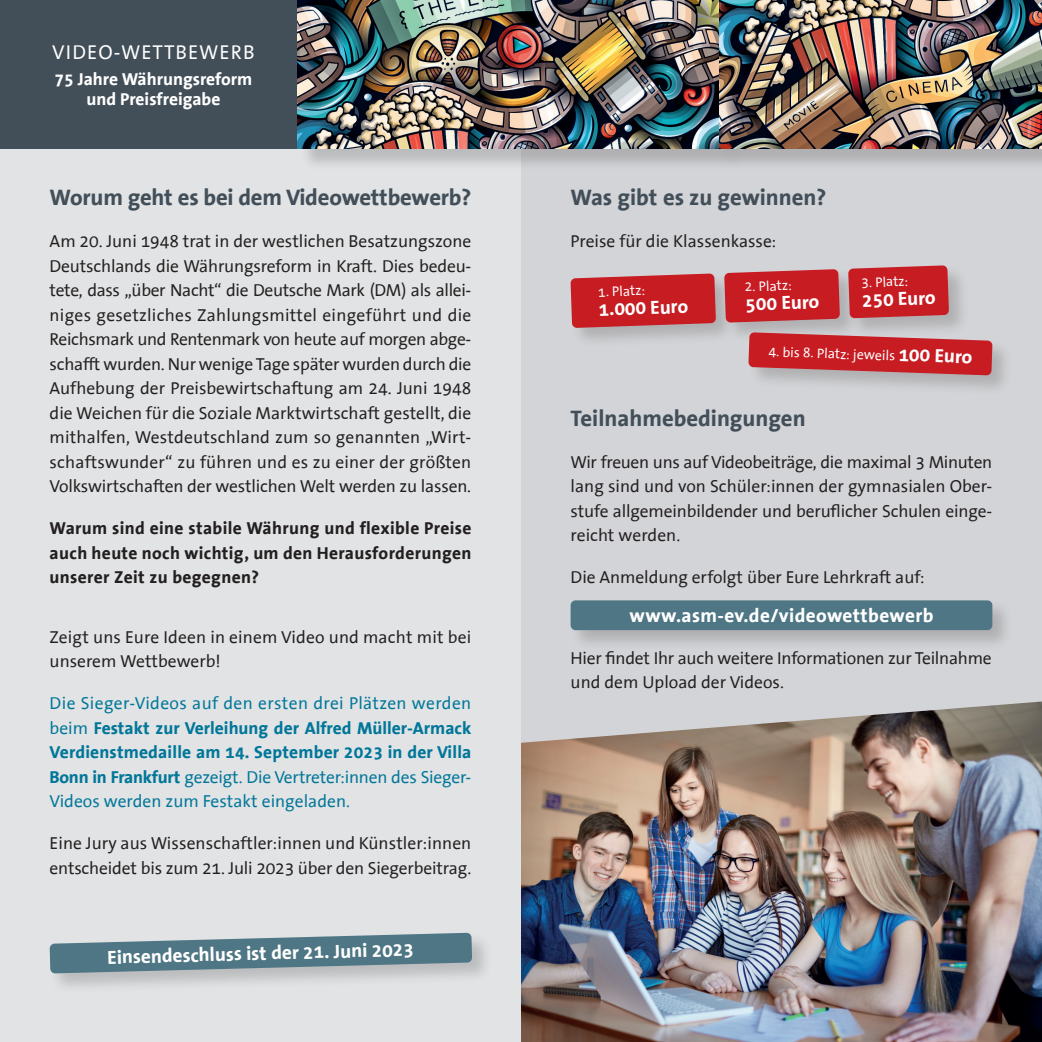
<style>
.page{position:relative;width:1042px;height:1042px;background:#fff}
.page>*{position:absolute;margin:0;border:0;box-sizing:border-box;transform-origin:0 0}
.t1{font:700 22.75px "The Sans Office";letter-spacing:-.005em;color:#424f59}
.t2{font:20.3px "The Sans Office";letter-spacing:.05em;color:#fff}
.t3{font:700 19.25px "The Sans Office";letter-spacing:.02em;color:#fff}
.t4{font:17.5px/24.5px "The Sans Office";letter-spacing:-.01em;color:#231f20;text-align:justify}
.t5{font:17.5px/24.5px "The Sans Office";color:#007699;text-align:justify}
.t6{font:700 17.5px/24.5px "The Sans Office";letter-spacing:.02em;color:#231f20;text-align:justify}
.t7{font:17.5px/24.5px "The Sans Office";letter-spacing:.01em;color:#231f20}
.t8{font:700 17.5px/19.2px "The Sans Office";color:#fff;text-align:center}
.t9{font:14px "The Sans Office";color:#fff}
.s1{font-weight:700}
.s2{font-weight:700;font-size:19.25px}
</style>
<div class="page">
<div style="left:0;top:149px;width:521px;height:893px;background:#e1e3e4"></div>
<div style="left:521px;top:149px;width:521px;height:893px;background:#d3d4d7"></div>
<div style="left:0;top:0;width:1042px;height:149px;background:#424f59"></div>
<div style="left:570px;top:599px;width:443px;height:52px;background:#231f20;opacity:.2"></div>
<div style="left:570px;top:600px;width:422px;height:30px;background:#4e7684;border-radius:5px"></div>
<div style="left:49px;top:932px;width:444px;height:62px;background:#231f20;opacity:.2"></div>
<svg style="left:50px;top:933px;width:422px;height:40px;background:#6f8d98"></svg>
<div style="left:570px;top:273px;width:166px;height:75px;background:#231f20;opacity:.2"></div>
<svg style="left:570px;top:273px;width:146px;height:55px;background:#c52f34"></svg>
<div style="left:723px;top:268px;width:137px;height:75px;background:#231f20;opacity:.2"></div>
<svg style="left:724px;top:269px;width:116px;height:54px;background:#c52c32"></svg>
<div style="left:847px;top:264px;width:123px;height:75px;background:#231f20;opacity:.2"></div>
<svg style="left:848px;top:265px;width:101px;height:53px;background:#c52a2f"></svg>
<div style="left:748px;top:332px;width:265px;height:64px;background:#231f20;opacity:.2"></div>
<svg style="left:748px;top:332px;width:244px;height:43px;background:#c53d43"></svg>
<div style="left:300px;top:0;width:441px;height:171px;background:#231f20;opacity:.2"></div>
<img style="left:298px;top:0;width:424px;height:149px">
<div style="left:722px;top:0;width:320px;height:171px;background:#231f20;opacity:.2"></div>
<img style="left:521px;top:701px;width:521px;height:341px">
<p class="t2" style="left:52px;top:42px;width:204px">VIDEO-WETTBEWERB</p>
<p class="t8" style="left:55px;top:70px;width:199px">75 Jahre Währungsreform und Preisfreigabe</p>
<h1 class="t1" style="left:50px;top:186px;width:423px">Worum geht es bei dem Videowettbewerb?</h1>
<p class="t4" style="left:50px;top:230px;width:423px">Am 20. Juni 1948 trat in der westlichen Besatzungszone Deutschlands die Währungsreform in Kraft. Dies bedeu&shy;tete, dass „über Nacht“ die Deutsche Mark (DM) als allei&shy;niges gesetzliches Zahlungsmittel eingeführt und die Reichsmark und Rentenmark von heute auf morgen abge&shy;schafft wurden. Nur wenige Tage später wurden durch die Aufhebung der Preisbewirtschaftung am 24. Juni 1948 die Weichen für die Soziale Marktwirtschaft gestellt, die mithalfen, Westdeutschland zum so genannten „Wirt&shy;schaftswunder“ zu führen und es zu einer der größten Volkswirtschaften der westlichen Welt werden zu lassen.</p>
<p class="t6" style="left:50px;top:517px;width:423px">Warum sind eine stabile Währung und flexible Preise auch heute noch wichtig, um den Herausforderungen unserer Zeit zu begegnen?</p>
<p class="t7" style="left:50px;top:625px;width:423px">Zeigt uns Eure Ideen in einem Video und macht mit bei unserem Wettbewerb!</p>
<p class="t5" style="left:50px;top:692px;width:423px">Die Sieger-Videos auf den ersten drei Plätzen werden beim <span class="s1">Festakt zur Verleihung der Alfred Müller-Armack Verdienstmedaille am 14. September 2023 in der Villa Bonn in Frankfurt</span> gezeigt. Die Vertreter:innen des Sieger-Videos werden zum Festakt eingeladen.</p>
<p class="t4" style="left:50px;top:832px;width:423px">Eine Jury aus Wissenschaftler:innen und Künstler:innen entscheidet bis zum 21. Juli 2023 über den Siegerbeitrag.</p>
<p class="t3" style="left:107px;top:946px;width:308px;rotate:-1deg">Einsendeschluss ist der 21. Juni 2023</p>
<h1 class="t1" style="left:570px;top:186px;width:257px">Was gibt es zu gewinnen?</h1>
<p class="t4" style="left:570px;top:230px;width:207px">Preise für die Klassenkasse:</p>
<p class="t9" style="left:598px;top:285px;width:48px;rotate:-2deg">1. Platz:</p>
<p class="t3" style="left:598px;top:299px;width:91px;rotate:-2deg">1.000 Euro</p>
<p class="t9" style="left:861px;top:275px;width:48px;rotate:-2deg">3. Platz:</p>
<p class="t3" style="left:861px;top:290px;width:75px;rotate:-2deg">250 Euro</p>
<p class="t9" style="left:769px;top:344px;width:205px;rotate:2deg">4. bis 8. Platz: jeweils <span class="s2">100 Euro</span></p>
<p class="t9" style="left:744px;top:279px;width:48px;rotate:-2deg">2. Platz:</p>
<p class="t3" style="left:745px;top:294px;width:75px;rotate:-2deg">500 Euro</p>
<h1 class="t1" style="left:570px;top:406px;width:237px">Teilnahmebedingungen</h1>
<p class="t4" style="left:570px;top:450px;width:423px">Wir freuen uns auf Videobeiträge, die maximal 3 Minuten lang sind und von Schüler:innen der gymnasialen Ober&shy;stufe allgemeinbildender und beruflicher Schulen einge&shy;reicht werden.</p>
<p class="t4" style="left:570px;top:566px;width:355px">Die Anmeldung erfolgt über Eure Lehrkraft auf:</p>
<p class="t3" style="left:629px;top:605px;width:305px">www.asm-ev.de/videowettbewerb</p>
<p class="t4" style="left:570px;top:646px;width:423px">Hier findet Ihr auch weitere Informationen zur Teilnahme und dem Upload der Videos.</p>
</div>
